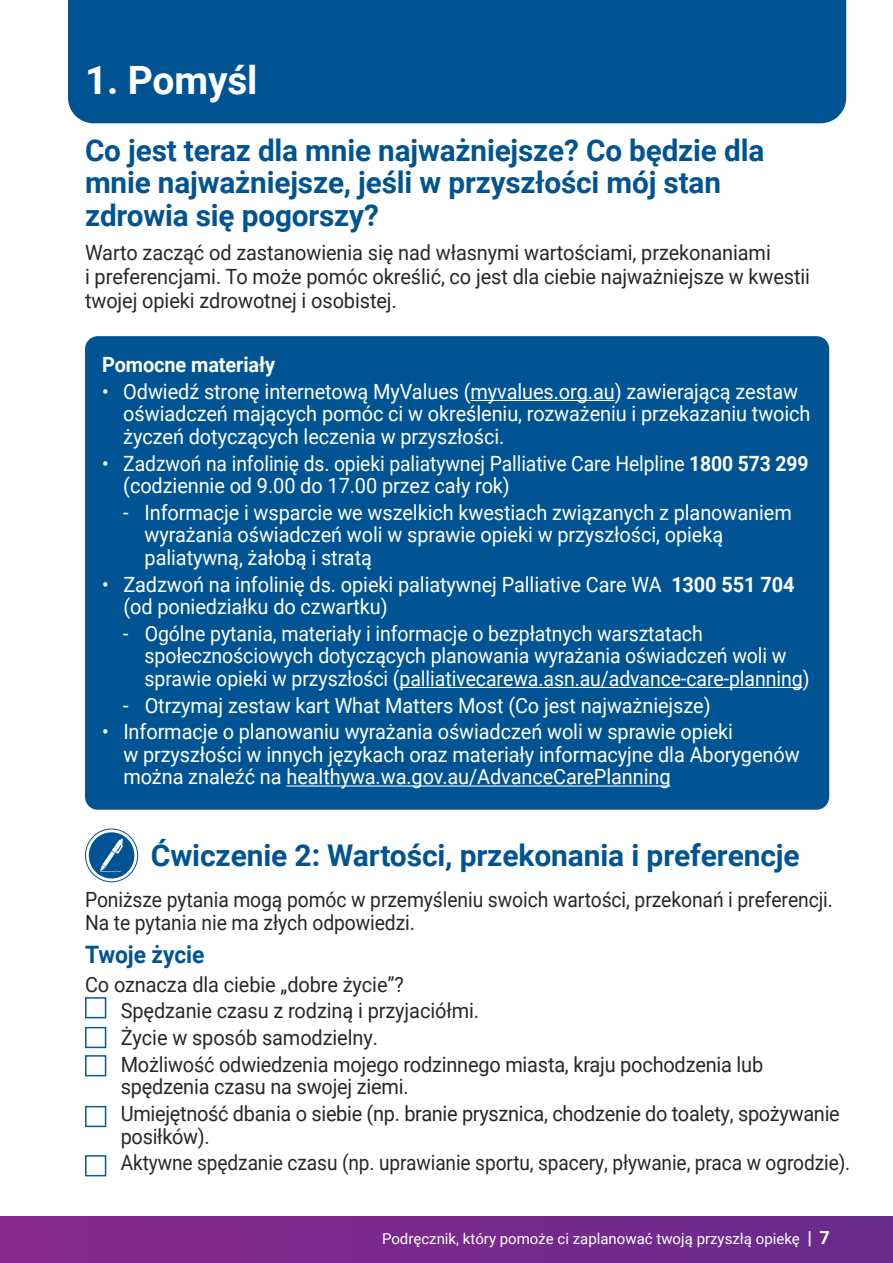
<style>
.page{position:relative;width:893px;height:1263px;background:#fff}
.page>*{position:absolute;margin:0;border:0;box-sizing:border-box;transform-origin:0 0}
.t1{font:700 39px "Roboto";letter-spacing:-.005em;color:#fff}
.t2{font:700 30px/32.2px "Roboto";letter-spacing:-.005em;color:#005493}
.t3{font:700 24px "Roboto";letter-spacing:-.005em;color:#005493;scale:.95 1}
.t4{font:21px/22.5px "Roboto";letter-spacing:-.005em;color:#fff;scale:.95 1}
.t5{font:21px/26.7px "Roboto";letter-spacing:-.005em;color:#292829;scale:.95 1}
.t6{font:21px/22.5px "Roboto";letter-spacing:-.005em;color:#fff;scale:.93 1}
.t7{font:21px/22.5px "Roboto";letter-spacing:-.005em;color:#292829;scale:.92 1}
.t8{font:700 21px "Roboto";letter-spacing:-.005em;color:#fff;scale:.95 1}
.t9{font:15px "Roboto";color:#fff}
.s1{font-weight:700}
.s2{font-weight:700;font-size:18px}
</style>
<div class="page">
<div style="left:0;top:1216px;width:893px;height:47px;background:linear-gradient(to right,#89288d,#682b8d)"></div>
<div style="left:68px;top:0;width:778px;height:123px;background:#005493"></div>
<div style="left:85px;top:997px;width:21px;height:21px;border:2px solid #005f9e"></div>
<div style="left:85px;top:1027px;width:21px;height:21px;border:2px solid #005f9e"></div>
<div style="left:85px;top:1055px;width:21px;height:21px;border:2px solid #005f9e"></div>
<div style="left:85px;top:1106px;width:21px;height:21px;border:2px solid #005f9e"></div>
<div style="left:85px;top:1155px;width:21px;height:21px;border:2px solid #005f9e"></div>
<div style="left:85px;top:336px;width:744px;height:474px;background:#005493;border-radius:13px"></div>
<hr style="left:470px;top:400px;width:145px;height:1px;background:#fff">
<hr style="left:399px;top:687px;width:404px;height:1px;background:#fff">
<hr style="left:286px;top:785px;width:384px;height:1px;background:#fff">
<div style="left:89px;top:832px;width:45px;height:46px;background:#005493;border-radius:50%"></div>
<div style="left:85px;top:828px;width:53px;height:54px;border:1px solid #005493;border-radius:50%"></div>
<svg style="left:100px;top:838px;width:23px;height:34px"></svg>
<h1 class="t1" style="left:85px;top:53px;width:174px">1. Pomyśl</h1>
<h2 class="t2" style="left:85px;top:133px;width:681px">Co jest teraz dla mnie najważniejsze? Co będzie dla mnie najważniejsze, jeśli w przyszłości mój stan zdrowia się pogorszy?</h2>
<p class="t5" style="left:85px;top:240px;width:765px;line-height:24px">Warto zacząć od zastanowienia się nad własnymi wartościami, przekonaniami<br>i preferencjami. To może pomóc określić, co jest dla ciebie najważniejsze w kwestii twojej opieki zdrowotnej i osobistej.</p>
<p class="t8" style="left:102px;top:350px;width:184px">Pomocne materiały</p>
<p class="t4" style="left:123px;top:379px;width:725px;text-indent:-21px">• Odwiedź stronę internetową MyValues (myvalues.org.au) zawierającą zestaw oświadczeń mających pomóc ci w określeniu, rozważeniu i przekazaniu twoich życzeń dotyczących leczenia w przyszłości.</p>
<p class="t4" style="left:123px;top:451px;width:723px;text-indent:-21px">• Zadzwoń na infolinię ds. opieki paliatywnej Palliative Care Helpline <span class="s1">1800 573 299 </span>(codziennie od 9.00 do 17.00 przez cały rok)</p>
<p class="t4" style="left:145px;top:500px;width:683px;text-indent:-21px">- Informacje i wsparcie we wszelkich kwestiach związanych z planowaniem wyrażania oświadczeń woli w sprawie opieki w przyszłości, opieką paliatywną, żałobą i stratą</p>
<p class="t4" style="left:123px;top:572px;width:708px;text-indent:-21px">• Zadzwoń na infolinię ds. opieki paliatywnej Palliative Care WA <span class="s1">1300 551 704 </span>(od poniedziałku do czwartku)</p>
<p class="t6" style="left:145px;top:621px;width:716px;text-indent:-21px">- Ogólne pytania, materiały i informacje o bezpłatnych warsztatach społecznościowych dotyczących planowania wyrażania oświadczeń woli w sprawie opieki w przyszłości (palliativecarewa.asn.au/advance-care-planning)</p>
<p class="t4" style="left:123px;top:693px;width:620px">- Otrzymaj zestaw kart What Matters Most (Co jest najważniejsze)</p>
<p class="t4" style="left:123px;top:720px;width:713px;text-indent:-21px">• Informacje o planowaniu wyrażania oświadczeń woli w sprawie opieki<br>w przyszłości w innych językach oraz materiały informacyjne dla Aborygenów można znaleźć na healthywa.wa.gov.au/AdvanceCarePlanning</p>
<h2 class="t2" style="left:151px;top:838px;width:650px">Ćwiczenie 2: Wartości, przekonania i preferencje</h2>
<p class="t7" style="left:85px;top:888px;width:814px">Poniższe pytania mogą pomóc w przemyśleniu swoich wartości, przekonań i preferencji.<br>Na te pytania nie ma złych odpowiedzi.</p>
<p class="t3" style="left:85px;top:938px;width:127px">Twoje życie</p>
<p class="t5" style="left:121px;top:970px;width:678px;text-indent:-36px">Co oznacza dla ciebie „dobre życie”?<br>Spędzanie czasu z rodziną i przyjaciółmi.<br>Życie w sposób samodzielny.<br>Możliwość odwiedzenia mojego rodzinnego miasta, kraju pochodzenia lub</p>
<p class="t5" style="left:121px;top:1073px;width:758px">spędzenia czasu na swojej ziemi.<br>Umiejętność dbania o siebie (np. branie prysznica, chodzenie do toalety, spożywanie</p>
<p class="t5" style="left:121px;top:1122px;width:769px">posiłków).<br>Aktywne spędzanie czasu (np. uprawianie sportu, spacery, pływanie, praca w ogrodzie).</p>
<p class="t9" style="left:382px;top:1228px;width:449px">Podręcznik, który pomoże ci zaplanować twoją przyszłą opiekę <span class="s2">| 7</span></p>
</div>
